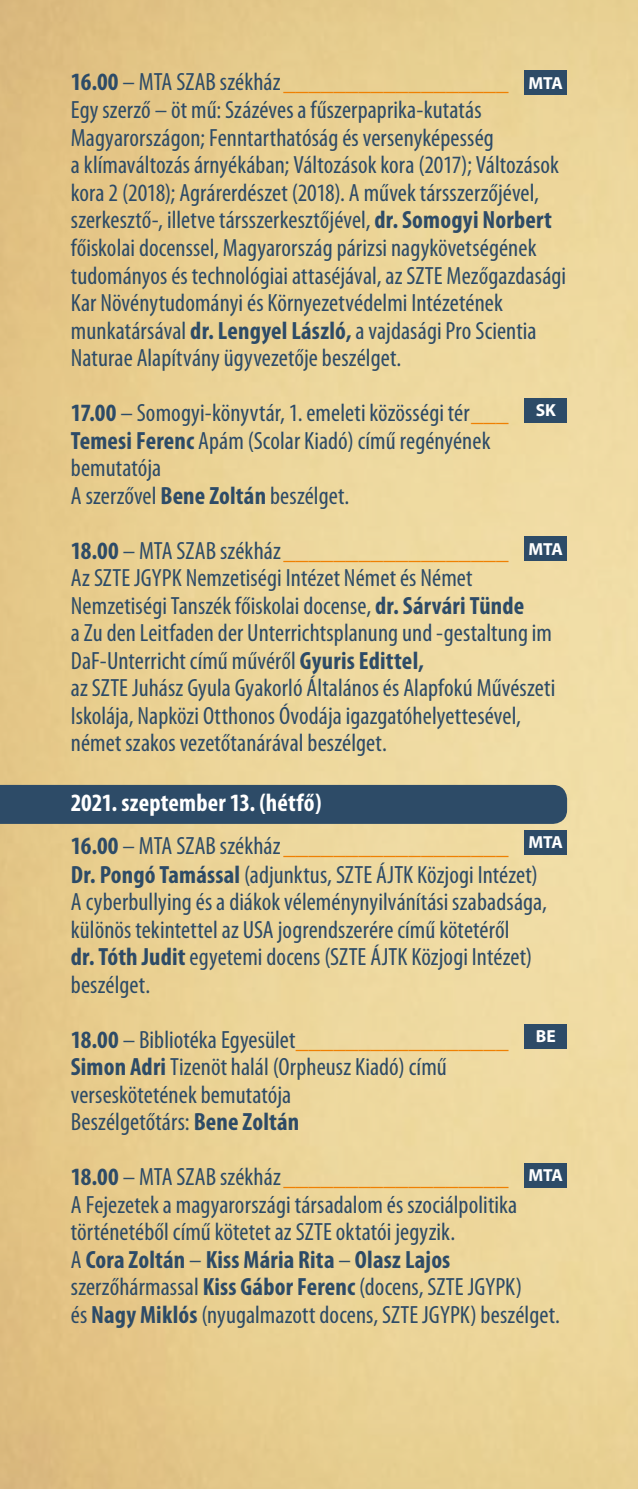
<style>
.page{position:relative;width:638px;height:1489px;background:#fff}
.page>*{position:absolute;margin:0;border:0;box-sizing:border-box;transform-origin:0 0}
.t1{font:condensed 25px/27.5px "Myriad Pro";letter-spacing:.005em;color:#2d4b67}
.t2{font:700 condensed 25px/42.5px "Myriad Pro";letter-spacing:.005em;color:#fff}
.t3{font:700 17.5px "Myriad Pro";letter-spacing:-.015em;color:#fff}
.s1{font-weight:700}
.s2{color:#ef8002}
.s3{color:#2d4b67}
.s4{font-weight:400;color:#2d4b67}
.s5{font-weight:400;color:#ef8002}
</style>
<div class="page">
<img style="left:0;top:0;width:638px;height:1488px">
<div style="left:0;top:784px;width:567px;height:39px;background:#2d4b67"></div>
<div style="left:524px;top:1024px;width:43px;height:24px;background:#2d4b67"></div>
<div style="left:524px;top:71px;width:43px;height:24px;background:#2d4b67"></div>
<div style="left:524px;top:536px;width:43px;height:25px;background:#2d4b67"></div>
<div style="left:524px;top:830px;width:43px;height:24px;background:#2d4b67"></div>
<div style="left:524px;top:1163px;width:43px;height:24px;background:#2d4b67"></div>
<div style="left:524px;top:398px;width:43px;height:24px;background:#2d4b67"></div>
<p class="t1" style="left:71px;top:67px;width:497px"><span class="s1">16.00</span> – MTA SZAB székház<span class="s2">__________________<br></span>Egy szerző – öt mű: Százéves a fűszerpaprika-kutatás Magyarországon; Fenntarthatóság és versenyképesség<br>a klímaváltozás árnyékában; Változások kora (2017); Változások kora 2 (2018); Agrárerdészet (2018). A művek társszerzőjével, szerkesztő-, illetve társszerkesztőjével, <span class="s1">dr. Somogyi Norbert </span>főiskolai docenssel, Magyarország párizsi nagykövetségének tudományos és technológiai attaséjával, az SZTE Mezőgazdasági Kar Növénytudományi és Környezetvédelmi Intézetének munkatársával <span class="s1">dr. Lengyel László,</span> a vajdasági Pro Scientia Naturae Alapítvány ügyvezetője beszélget.</p>
<p class="t1" style="left:71px;top:399px;width:439px"><span class="s1">17.00</span> – Somogyi-könyvtár, 1. emeleti közösségi tér<span class="s2">___ </span><span class="s1">Temesi Ferenc</span> Apám (Scolar Kiadó) című regényének bemutatója<br>A szerzővel <span class="s1">Bene Zoltán</span> beszélget.</p>
<p class="t1" style="left:71px;top:536px;width:486px"><span class="s1">18.00</span> – MTA SZAB székház<span class="s2">__________________<br></span>Az SZTE JGYPK Nemzetiségi Intézet Német és Német Nemzetiségi Tanszék főiskolai docense, <span class="s1">dr. Sárvári Tünde<br></span>a Zu den Leitfaden der Unterrichtsplanung und -gestaltung im DaF-Unterricht című művéről <span class="s1">Gyuris Edittel,<br></span>az SZTE Juhász Gyula Gyakorló Általános és Alapfokú Művészeti Iskolája, Napközi Otthonos Óvodája igazgatóhelyettesével, német szakos vezetőtanárával beszélget.</p>
<p class="t2" style="left:71px;top:781px;width:439px">2021. szeptember 13. (hétfő)<br><span class="s3">16.00</span> <span class="s4">– MTA SZAB székház</span><span class="s5">__________________</span></p>
<p class="t1" style="left:71px;top:860px;width:477px"><span class="s1">Dr. Pongó Tamással</span> (adjunktus, SZTE ÁJTK Közjogi Intézet)<br>A cyberbullying és a diákok véleménynyilvánítási szabadsága, különös tekintettel az USA jogrendszerére című kötetéről<br><span class="s1">dr. Tóth Judit</span> egyetemi docens (SZTE ÁJTK Közjogi Intézet) beszélget.</p>
<p class="t1" style="left:71px;top:1025px;width:439px"><span class="s1">18.00</span> – Bibliotéka Egyesület<span class="s2">_________________ </span><span class="s1">Simon Adri</span> Tizenöt halál (Orpheusz Kiadó) című verseskötetének bemutatója<br>Beszélgetőtárs: <span class="s1">Bene Zoltán</span></p>
<p class="t1" style="left:71px;top:1162px;width:490px"><span class="s1">18.00</span> – MTA SZAB székház<span class="s2">__________________<br></span>A Fejezetek a magyarországi társadalom és szociálpolitika történetéből című kötetet az SZTE oktatói jegyzik.<br>A <span class="s1">Cora Zoltán</span> – <span class="s1">Kiss Mária Rita</span> – <span class="s1">Olasz Lajos </span>szerzőhármassal <span class="s1">Kiss Gábor Ferenc</span> (docens, SZTE JGYPK)<br>és <span class="s1">Nagy Miklós</span> (nyugalmazott docens, SZTE JGYPK) beszélget.</p>
<p class="t3" style="left:528px;top:73px;width:36px">MTA</p>
<p class="t3" style="left:536px;top:400px;width:22px">SK</p>
<p class="t3" style="left:528px;top:539px;width:36px">MTA</p>
<p class="t3" style="left:528px;top:832px;width:36px">MTA</p>
<p class="t3" style="left:536px;top:1026px;width:21px">BE</p>
<p class="t3" style="left:528px;top:1165px;width:36px">MTA</p>
</div>
